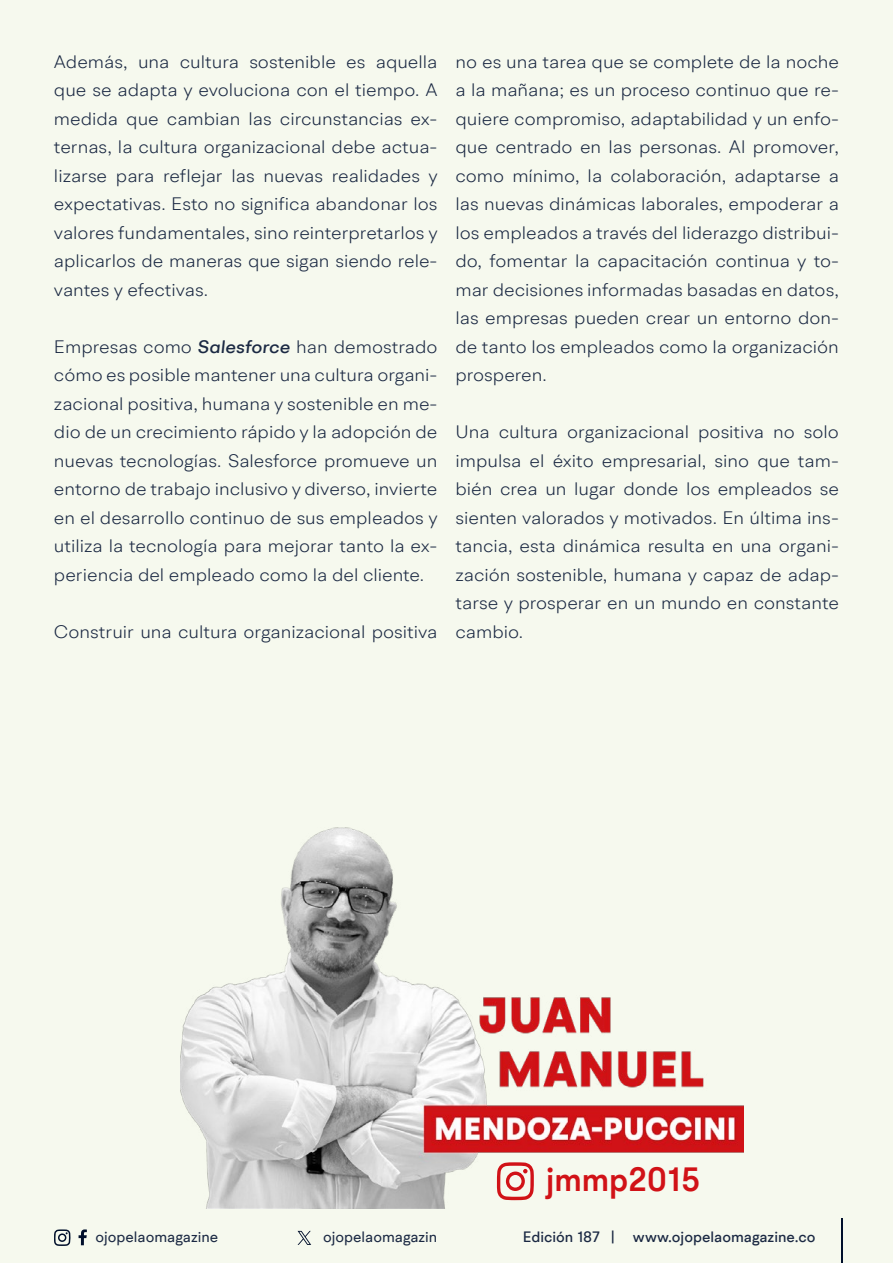
<style>
.page{position:relative;width:893px;height:1263px;background:#f6f9ee}
.page>*{position:absolute;margin:0;border:0;box-sizing:border-box;transform-origin:0 0}
.t1{font:600 32.85px "BR Hendrix";color:#d11217}
.t2{font:300 18px/28.5px "BR Hendrix";color:#1b2943;text-align:justify;scale:1.06 1}
.t3{font:500 15px "BR Hendrix";color:#1b2943}
.t4{font:15px "BR Hendrix";color:#1b2943}
.s1{font-weight:500;font-style:italic}
</style>
<div class="page">
<svg style="left:79px;top:1229px;width:8px;height:16px"></svg>
<svg style="left:54px;top:1229px;width:17px;height:17px"></svg>
<hr style="left:841px;top:1219px;width:1px;height:44px;background:#000f2b">
<svg style="left:298px;top:1231px;width:13px;height:14px"></svg>
<img style="left:181px;top:827px;width:562px;height:382px">
<svg style="left:497px;top:1162px;width:37px;height:38px"></svg>
<p class="t2" style="left:54px;top:47px;width:364px">Además, una cultura sostenible es aquella que se adapta y evoluciona con el tiempo. A medida que cambian las circunstancias ex&shy;ternas, la cultura organizacional debe actua&shy;lizarse para reflejar las nuevas realidades y expectativas. Esto no significa abandonar los valores fundamentales, sino reinterpretarlos y aplicarlos de maneras que sigan siendo rele&shy;vantes y efectivas.</p>
<p class="t2" style="left:54px;top:332px;width:364px">Empresas como <span class="s1">Salesforce</span> han demostrado cómo es posible mantener una cultura organi&shy;zacional positiva, humana y sostenible en me&shy;dio de un crecimiento rápido y la adopción de nuevas tecnologías. Salesforce promueve un entorno de trabajo inclusivo y diverso, invierte en el desarrollo continuo de sus empleados y utiliza la tecnología para mejorar tanto la ex&shy;periencia del empleado como la del cliente.</p>
<p class="t2" style="left:54px;top:617px;width:363px">Construir una cultura organizacional positiva</p>
<p class="t2" style="left:455px;top:47px;width:363px">no es una tarea que se complete de la noche a la mañana; es un proceso continuo que re&shy;quiere compromiso, adaptabilidad y un enfo&shy;que centrado en las personas. Al promover, como mínimo, la colaboración, adaptarse a las nuevas dinámicas laborales, empoderar a los empleados a través del liderazgo distribui&shy;do, fomentar la capacitación continua y to&shy;mar decisiones informadas basadas en datos, las empresas pueden crear un entorno don&shy;de tanto los empleados como la organización prosperen.</p>
<p class="t2" style="left:455px;top:417px;width:363px">Una cultura organizacional positiva no solo impulsa el éxito empresarial, sino que tam&shy;bién crea un lugar donde los empleados se sienten valorados y motivados. En última ins&shy;tancia, esta dinámica resulta en una organi&shy;zación sostenible, humana y capaz de adap&shy;tarse y prosperar en un mundo en constante cambio.</p>
<h1 class="t1" style="left:546px;top:1159px;width:155px">jmmp2015</h1>
<p class="t4" style="left:96px;top:1227px;width:124px">ojopelaomagazine</p>
<p class="t4" style="left:323px;top:1227px;width:116px">ojopelaomagazin</p>
<p class="t3" style="left:523px;top:1227px;width:294px">Edición 187 | www.ojopelaomagazine.co</p>
</div>
